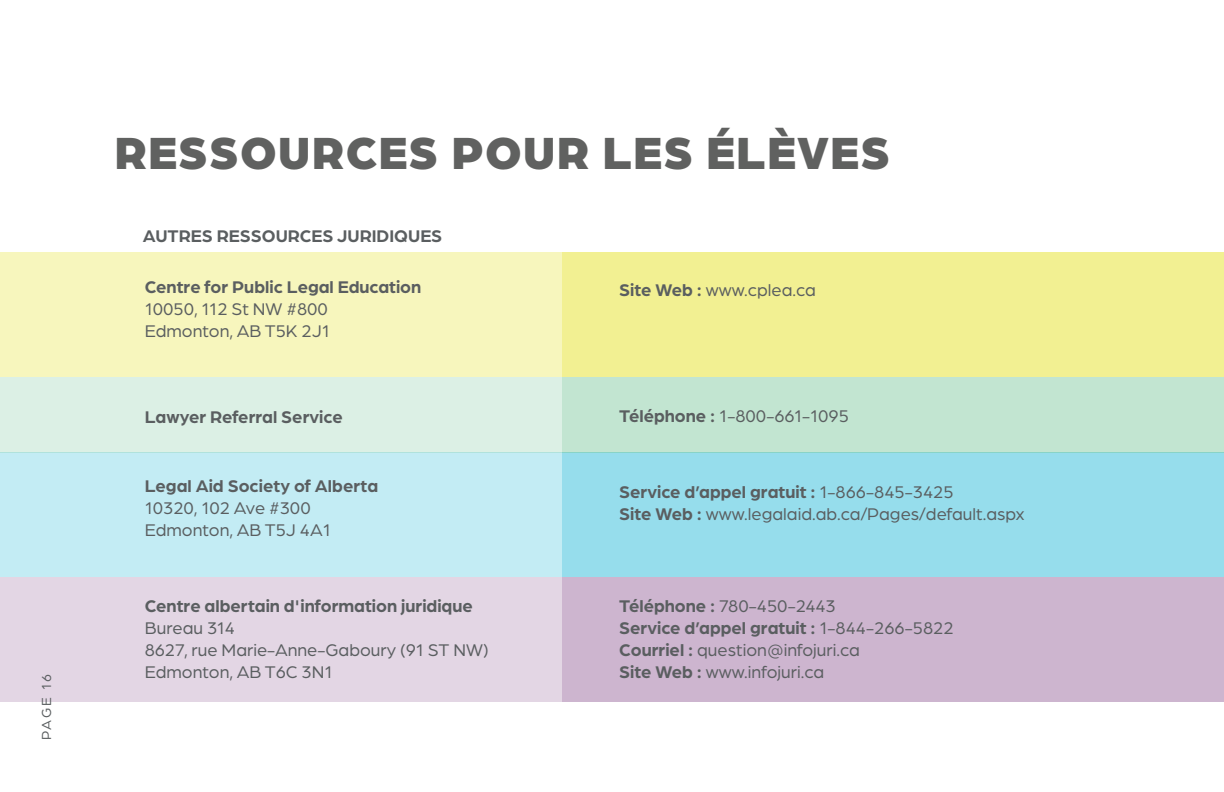
<style>
.page{position:relative;width:1224px;height:792px;background:#fff}
.page>*{position:absolute;margin:0;border:0;box-sizing:border-box;transform-origin:0 0}
.t1{font:900 48px "Arboria";letter-spacing:.025em;color:#606160}
.t2{font:18px/22px "Arboria";color:#5a5e60}
.t3{font:700 18px "Arboria";color:#5a5e60}
.t4{font:14px "Arboria";letter-spacing:.13em;color:#5a5e60}
.s1{font-weight:700}
</style>
<div class="page">
<div style="left:0;top:252px;width:1224px;height:125px;background:#f7f6bd"></div>
<div style="left:563px;top:252px;width:661px;height:125px;background:#f2f092"></div>
<div style="left:0;top:453px;width:1224px;height:124px;background:#c3ecf4"></div>
<div style="left:563px;top:453px;width:661px;height:124px;background:#96ddec"></div>
<div style="left:0;top:577px;width:1224px;height:125px;background:#e3d6e4"></div>
<div style="left:563px;top:577px;width:661px;height:125px;background:#cdb5cf"></div>
<div style="left:0;top:378px;width:1224px;height:75px;background:#dcf0e5"></div>
<div style="left:563px;top:378px;width:661px;height:75px;background:#c2e5d1"></div>
<p class="t4" style="left:38px;top:740px;width:67px;rotate:-90deg">PAGE 16</p>
<h1 class="t1" style="left:114px;top:118px;width:777px">RESSOURCES POUR LES ÉLÈVES</h1>
<p class="t3" style="left:143px;top:223px;width:301px">AUTRES RESSOURCES JURIDIQUES</p>
<p class="t3" style="left:145px;top:274px;width:278px">Centre for Public Legal Education</p>
<p class="t2" style="left:145px;top:297px;width:187px">10050, 112 St NW #800<br>Edmonton, AB T5K 2J1</p>
<p class="t2" style="left:619px;top:278px;width:198px"><span class="s1">Site Web :</span> www.cplea.ca</p>
<p class="t3" style="left:145px;top:405px;width:199px">Lawyer Referral Service</p>
<p class="t2" style="left:619px;top:404px;width:231px"><span class="s1">Téléphone :</span> 1-800-661-1095</p>
<p class="t3" style="left:145px;top:473px;width:235px">Legal Aid Society of Alberta</p>
<p class="t2" style="left:145px;top:496px;width:188px">10320, 102 Ave #300<br>Edmonton, AB T5J 4A1</p>
<p class="t3" style="left:145px;top:594px;width:330px">Centre albertain d'information juridique</p>
<p class="t2" style="left:145px;top:616px;width:345px">Bureau 314<br>8627, rue Marie-Anne-Gaboury (91 ST NW)<br>Edmonton, AB T6C 3N1</p>
<p class="t2" style="left:619px;top:480px;width:407px"><span class="s1">Service d’appel gratuit :</span> 1-866-845-3425<br><span class="s1">Site Web :</span> www.legalaid.ab.ca/Pages/default.aspx</p>
<p class="t2" style="left:619px;top:594px;width:336px"><span class="s1">Téléphone :</span> 780-450-2443<br><span class="s1">Service d’appel gratuit :</span> 1-844-266-5822<br><span class="s1">Courriel :</span> question@infojuri.ca<br><span class="s1">Site Web :</span> www.infojuri.ca</p>
</div>
